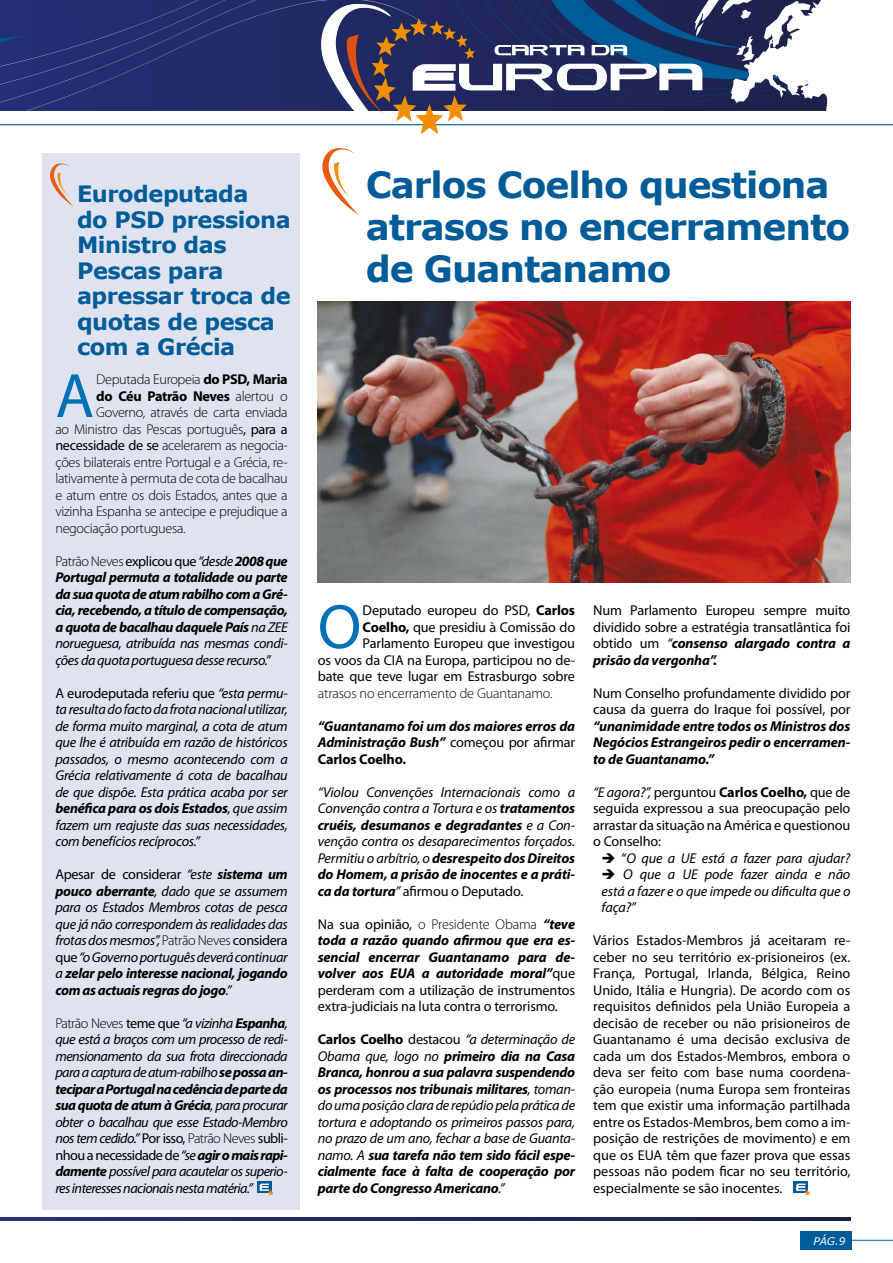
<style>
.page{position:relative;width:893px;height:1263px;background:#fff}
.page>*{position:absolute;margin:0;border:0;box-sizing:border-box;transform-origin:0 0}
.t1{font:63.15px "Myriad Pro";color:#0070b7}
.t2{font:700 36px/42px "Verdana";letter-spacing:-.03em;color:#005c98}
.t3{font:700 22.5px/25.5px "Verdana";letter-spacing:-.02em;color:#005c98}
.t4{font:italic 14.25px/16.5px "Myriad Pro";letter-spacing:-.02em;color:#000;text-align:justify}
.t5{font:14.25px/16.5px "Myriad Pro";letter-spacing:-.01em;color:#000;text-align:justify}
.t6{font:italic 700 14.25px/16.5px "Myriad Pro";letter-spacing:-.01em;color:#000;text-align:justify}
.t7{font:300 14.25px "Myriad Pro";letter-spacing:-.025em;color:#000}
.t8{font:700 14.25px "Myriad Pro";letter-spacing:-.025em;color:#000}
.t9{font:italic 10.5px "Verdana";color:#fff}
.s1{font-weight:700}
.s2{font-weight:300}
.s3{font-weight:400}
.s4{font-weight:300;font-style:normal}
.s5{font-weight:400;font-style:normal}
.s6{font-style:normal}
.s7{font-style:italic}
.s8{font-weight:700;font-style:italic}
</style>
<div class="page">
<svg style="left:0;top:1218px;width:850px;height:2px"></svg>
<svg style="left:0;top:0;width:312px;height:231px;fill:#222d71"></svg>
<div style="left:0;top:0;width:26px;height:108px;background:#232e75"></div>
<div style="left:800px;top:1231px;width:52px;height:18px;background:#005c98"></div>
<hr style="left:852px;top:1240px;width:41px;height:1px;background:#005c98">
<div style="left:793px;top:1181px;width:15px;height:12px;background:#005c98"></div>
<svg style="left:796px;top:1183px;width:14px;height:13px"></svg>
<img style="left:318px;top:302px;width:532px;height:280px">
<div style="left:43px;top:153px;width:257px;height:1056px;background:#dfe3ef"></div>
<svg style="left:50px;top:163px;width:24px;height:44px"></svg>
<svg style="left:257px;top:1181px;width:15px;height:12px"></svg>
<svg style="left:260px;top:1183px;width:14px;height:13px"></svg>
<hr style="left:0;top:124px;width:893px;height:1px;background:#005c98">
<svg style="left:312px;top:0;width:581px;height:216px"></svg>
<h3 class="t3" style="left:77px;top:181px;width:215px">Eurodeputada<br>do PSD pressiona<br>Ministro das<br>Pescas para apressar troca de quotas de pesca com a Grécia</h3>
<h1 class="t1" style="left:55px;top:357px;width:40px">A</h1>
<p class="t7" style="left:96px;top:371px;width:193px">Deputada Europeia <span class="s1">do PSD, Maria</span></p>
<p class="t8" style="left:96px;top:386px;width:193px">do Céu Patrão Neves <span class="s2">alertou o</span></p>
<p class="t7" style="left:96px;top:404px;width:193px">Governo, através de carta enviada</p>
<p class="t7" style="left:55px;top:420px;width:234px">ao Ministro das Pescas português<span class="s3">, para a</span></p>
<p class="t7" style="left:55px;top:437px;width:234px"><span class="s3">necessidade de se</span> acelerarem as negocia-</p>
<p class="t7" style="left:55px;top:453px;width:234px">ções bilaterais entre Portugal e a Grécia, re-</p>
<p class="t7" style="left:55px;top:470px;width:234px">lativamente à permuta de cota de bacalhau</p>
<p class="t7" style="left:55px;top:486px;width:234px">e atum entre os dois Estados, antes que a</p>
<p class="t7" style="left:55px;top:503px;width:234px">vizinha Espanha se antecipe e prejudique a</p>
<p class="t7" style="left:55px;top:519px;width:132px">negociação portuguesa.</p>
<p class="t6" style="left:55px;top:552px;width:234px"><span class="s4">Patrão Neves</span> <span class="s5">explicou que</span> <span class="s3">“desde</span> 2008 que Portugal permuta a totalidade ou parte da sua quota de atum rabilho com a Gré&shy;cia, recebendo, a título de compensação, a quota de bacalhau daquele País <span class="s3">na ZEE norueguesa, atribuída nas mesmas condi&shy;ções da quota portuguesa desse recurso.”</span></p>
<p class="t4" style="left:55px;top:684px;width:234px"><span class="s6">A eurodeputada referiu que</span> “esta permu&shy;ta resulta do facto da frota nacional utilizar, de forma muito marginal, a cota de atum que lhe é atribuída em razão de históricos passados, o mesmo acontecendo com a Grécia relativamente á cota de bacalhau de que dispõe. Esta prática acaba por ser <span class="s1">benéfica para os dois Estados</span>, que assim fazem um reajuste das suas necessidades, com benefícios recíprocos.”</p>
<p class="t4" style="left:55px;top:866px;width:234px"><span class="s6">Apesar de considerar</span> “este <span class="s1">sistema um pouco aberrante</span>, dado que se assumem para os Estados Membros cotas de pesca que já não correspondem às realidades das frotas dos mesmos”, <span class="s4">Patrão Neves</span> <span class="s6">considera que</span> “o Governo português deverá continuar a <span class="s1">zelar pelo interesse nacional, jogando com as actuais regras do jogo</span>.”</p>
<p class="t4" style="left:55px;top:1014px;width:234px"><span class="s4">Patrão Neves</span> <span class="s6">teme que</span> “a vizinha <span class="s1">Espanha</span>, que está a braços com um processo de redi&shy;mensionamento da sua frota direccionada para a captura de atum-rabilho <span class="s1">se possa an&shy;tecipar a Portugal na cedência de parte da sua quota de atum à Grécia</span>, para procurar obter o bacalhau que esse Estado-Membro nos tem cedido.” <span class="s6">Por isso,</span> <span class="s4">Patrão Neves</span> <span class="s6">subli&shy;nhou a necessidade de</span> “se <span class="s1">agir o mais rapi&shy;damente</span> possível para acautelar os superio&shy;res interesses nacionais nesta matéria.”</p>
<h2 class="t2" style="left:366px;top:162px;width:486px">Carlos Coelho questiona atrasos no encerramento de Guantanamo</h2>
<h1 class="t1" style="left:318px;top:588px;width:45px">O</h1>
<p class="t5" style="left:318px;top:602px;width:259px;text-align:right">Deputado europeu do PSD, <span class="s1">Carlos Coelho,</span> que presidiu à Comissão do Parlamento Europeu que investigou<br>os voos da CIA na Europa, participou no de&shy;bate que teve lugar em Estrasburgo sobre</p>
<p class="t7" style="left:318px;top:684px;width:236px">atrasos no encerramento de Guantanamo.</p>
<p class="t6" style="left:318px;top:717px;width:259px">“Guantanamo foi um dos maiores erros da Administração Bush” <span class="s5">começou por afirmar </span><span class="s6">Carlos Coelho.</span></p>
<p class="t4" style="left:318px;top:783px;width:259px">“Violou Convenções Internacionais como a Convenção contra a Tortura e os <span class="s1">tratamentos cruéis, desumanos e degradantes</span> e a Con&shy;venção contra os desaparecimentos forçados.<br>Permitiu o arbítrio, o <span class="s1">desrespeito dos Direitos do Homem, a prisão de inocentes e a práti&shy;ca da tortura</span>” <span class="s6">afirmou o Deputado.</span></p>
<p class="t6" style="left:318px;top:915px;width:259px"><span class="s5">Na sua opinião,</span> <span class="s4">o Presidente Obama</span> “teve toda a razão quando afirmou que era es&shy;sencial encerrar Guantanamo para de&shy;volver aos EUA a autoridade moral”<span class="s5">que perderam com a utilização de instrumentos extra-judiciais na luta contra o terrorismo.</span></p>
<p class="t6" style="left:318px;top:1031px;width:259px"><span class="s6">Carlos Coelho</span> <span class="s5">destacou</span> <span class="s3">“a determinação de Obama que, logo no</span> primeiro dia na Casa Branca, honrou a sua palavra suspendendo os processos nos tribunais militares<span class="s3">, toman&shy;do uma posição clara de repúdio pela prática de tortura e adoptando os primeiros passos para, no prazo de um ano, fechar a base de Guanta&shy;namo. A</span> sua tarefa não tem sido fácil espe&shy;cialmente face à falta de cooperação por parte do Congresso Americano<span class="s3">.”</span></p>
<p class="t5" style="left:593px;top:602px;width:259px">Num Parlamento Europeu sempre muito dividido sobre a estratégia transatlântica foi obtido um <span class="s7">“</span><span class="s8">consenso alargado contra a prisão da vergonha”.</span></p>
<p class="t5" style="left:593px;top:684px;width:259px">Num Conselho profundamente dividido por causa da guerra do Iraque foi possível, por</p>
<p class="t6" style="left:593px;top:717px;width:259px">“unanimidade entre todos os Ministros dos Negócios Estrangeiros pedir o encerramen&shy;to de Guantanamo.”</p>
<p class="t5" style="left:593px;top:783px;width:259px"><span class="s7">“E agora?”,</span> perguntou <span class="s1">Carlos Coelho,</span> que de seguida expressou a sua preocupação pelo arrastar da situação na América e questionou o Conselho:</p>
<p class="t4" style="left:602px;top:849px;width:250px">➔ <span class="s6">“</span>O que a UE está a fazer para ajudar?</p>
<p class="t4" style="left:602px;top:866px;width:250px">➔ O que a UE pode fazer ainda e não está a fazer e o que impede ou dificulta que o faça?”</p>
<p class="t5" style="left:593px;top:932px;width:259px">Vários Estados-Membros já aceitaram re&shy;ceber no seu território ex-prisioneiros (ex.<br>França, Portugal, Irlanda, Bélgica, Reino Unido, Itália e Hungria). De acordo com os requisitos definidos pela União Europeia a decisão de receber ou não prisioneiros de Guantanamo é uma decisão exclusiva de cada um dos Estados-Membros, embora o deva ser feito com base numa coordena&shy;ção europeia (numa Europa sem fronteiras tem que existir uma informação partilhada entre os Estados-Membros, bem como a im&shy;posição de restrições de movimento) e em que os EUA têm que fazer prova que essas pessoas não podem ficar no seu território, especialmente se são inocentes.</p>
<p class="t9" style="left:813px;top:1234px;width:34px">PÁG.9</p>
</div>
